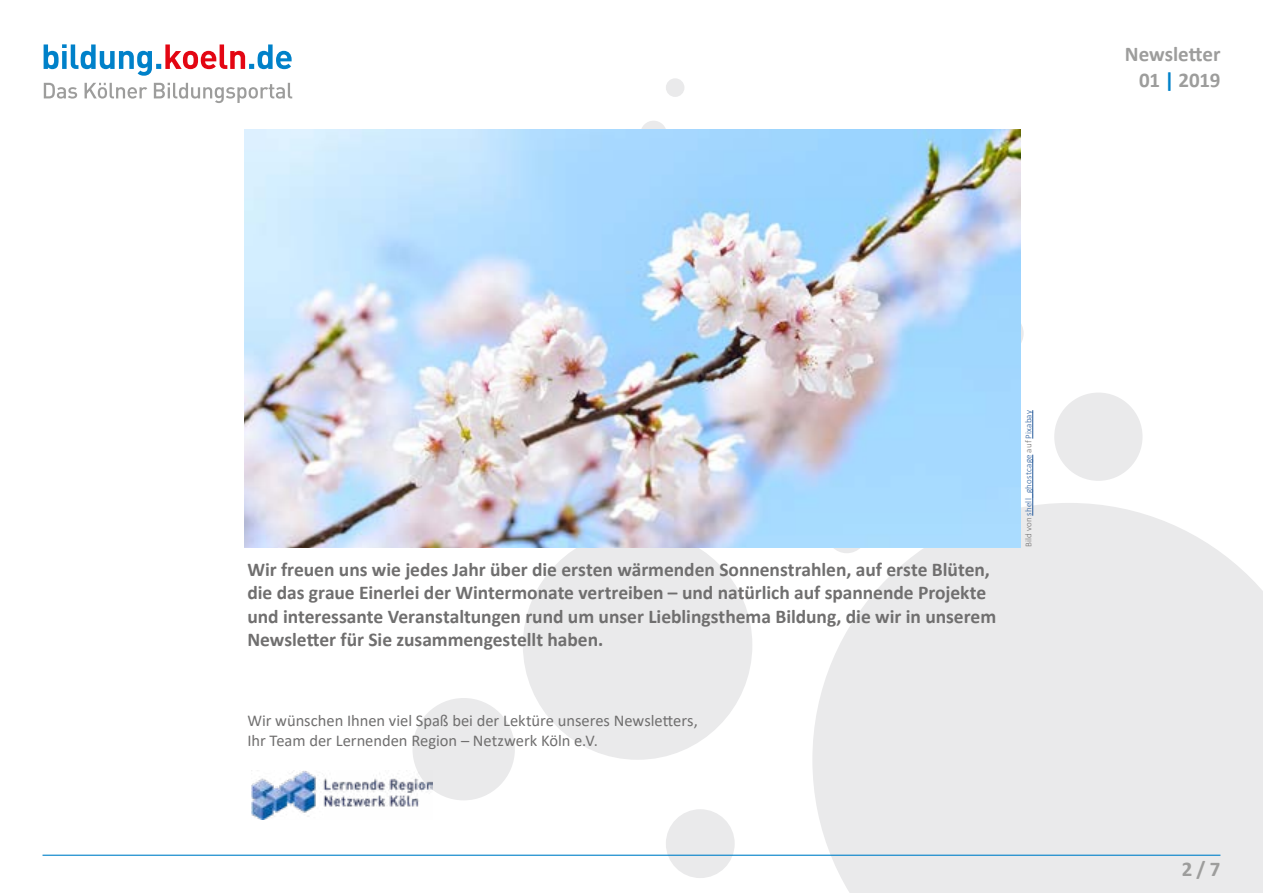
<style>
.page{position:relative;width:1263px;height:893px;background:#fff}
.page>*{position:absolute;margin:0;border:0;box-sizing:border-box;transform-origin:0 0}
.t1{font:700 21px/25.2px "Calibri";letter-spacing:-.005em;color:#9d9d9c;text-align:right}
.t2{font:700 19.5px/23.4px "Calibri";letter-spacing:-.005em;color:#706f6f}
.t3{font:16.5px/19.8px "Calibri";color:#706f6f}
.t4{font:300 9px "Calibri";letter-spacing:.02em;color:#275b9b}
.s1{color:#0081c9}
.s2{color:#706f6f}
</style>
<div class="page">
<div style="left:523px;top:530px;width:229px;height:230px;background:#eaeaeb;border-radius:50%"></div>
<div style="left:666px;top:809px;width:69px;height:69px;background:#eaeaeb;border-radius:50%"></div>
<div style="left:412px;top:698px;width:103px;height:102px;background:#eaeaeb;border-radius:50%"></div>
<svg style="left:812px;top:503px;width:451px;height:390px;background:#ebebec"></svg>
<div style="left:1054px;top:393px;width:88px;height:88px;background:#eaeaeb;border-radius:50%"></div>
<svg style="left:983px;top:313px;width:41px;height:41px"></svg>
<div style="left:666px;top:78px;width:18px;height:19px;background:#eaeaeb;border-radius:50%"></div>
<svg style="left:640px;top:121px;width:27px;height:26px"></svg>
<img style="left:252px;top:771px;width:180px;height:48px">
<hr style="left:43px;top:855px;width:1177px;height:1px;background:#0081c9">
<svg style="left:44px;top:44px;width:248px;height:32px"></svg>
<svg style="left:44px;top:83px;width:248px;height:20px"></svg>
<img style="left:244px;top:130px;width:776px;height:417px">
<hr style="left:1032px;top:455px;width:1px;height:61px;background:#275b9b">
<svg style="left:1032px;top:410px;width:1px;height:29px"></svg>
<p class="t1" style="left:1125px;top:42px;width:97px">Newsletter<br>01 <span class="s1">|</span> 2019</p>
<p class="t2" style="left:247px;top:557px;width:750px">Wir freuen uns wie jedes Jahr über die ersten wärmenden Sonnenstrahlen, auf erste Blüten, die das graue Einerlei der Wintermonate vertreiben – und natürlich auf spannende Projekte und interessante Veranstaltungen rund um unser Lieblingsthema Bildung, die wir in unserem Newsletter für Sie zusammengestellt haben.</p>
<p class="t3" style="left:247px;top:710px;width:452px">Wir wünschen Ihnen viel Spaß bei der Lektüre unseres Newsletters,<br>Ihr Team der Lernenden Region – Netzwerk Köln e.V.</p>
<p class="t4" style="left:1023px;top:547px;width:139px;rotate:-90deg"><span class="s2">Bild von</span> shell_ghostcage <span class="s2">auf</span> Pixabay</p>
<p class="t1" style="left:1182px;top:856px;width:40px">2 / 7</p>
</div>
